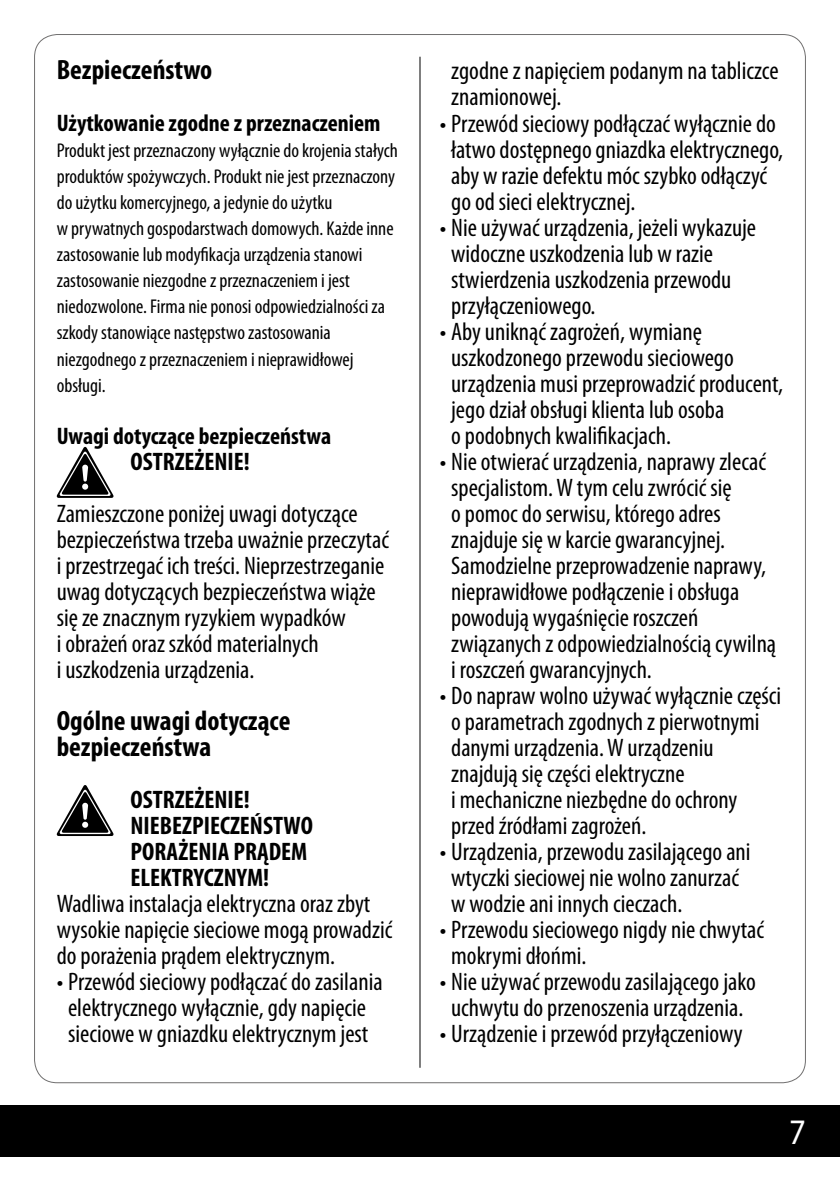
<style>
.page{position:relative;width:840px;height:1191px;background:#fff}
.page>*{position:absolute;margin:0;border:0;box-sizing:border-box;transform-origin:0 0}
.t1{font:36px "Myriad Pro";color:#fff;scale:.9 1}
.t2{font:700 condensed 28px/26px "Myriad Pro";color:#000}
.t3{font:condensed 25.4px/26px "Myriad Pro";color:#000}
.t4{font:700 condensed 25.4px/26px "Myriad Pro";color:#000}
.t5{font:700 condensed 24px "Myriad Pro";color:#000}
.t6{font:condensed 20px/26px "Myriad Pro";color:#000}
</style>
<div class="page">
<div style="left:0;top:1106px;width:839px;height:51px;background:#000"></div>
<hr style="left:419px;top:57px;width:1px;height:1010px;background:#000">
<svg style="left:56px;top:446px;width:58px;height:52px"></svg>
<svg style="left:56px;top:785px;width:58px;height:51px"></svg>
<p class="t2" style="left:57px;top:56px;width:157px">Bezpieczeństwo</p>
<p class="t5" style="left:57px;top:108px;width:325px">Użytkowanie zgodne z przeznaczeniem</p>
<p class="t6" style="left:57px;top:138px;width:342px">Produkt jest przeznaczony wyłącznie do krojenia stałych produktów spożywczych. Produkt nie jest przeznaczony do użytku komercyjnego, a jedynie do użytku<br>w prywatnych gospodarstwach domowych. Każde inne zastosowanie lub modyfikacja urządzenia stanowi zastosowanie niezgodne z przeznaczeniem i jest niedozwolone. Firma nie ponosi odpowiedzialności za szkody stanowiące następstwo zastosowania niezgodnego z przeznaczeniem i nieprawidłowej obsługi.</p>
<p class="t5" style="left:57px;top:420px;width:276px">Uwagi dotyczące bezpieczeństwa</p>
<p class="t4" style="left:130px;top:447px;width:121px">OSTRZEŻENIE!</p>
<p class="t3" style="left:57px;top:500px;width:333px">Zamieszczone poniżej uwagi dotyczące bezpieczeństwa trzeba uważnie przeczytać i przestrzegać ich treści. Nieprzestrzeganie uwag dotyczących bezpieczeństwa wiąże się ze znacznym ryzykiem wypadków<br>i obrażeń oraz szkód materialnych<br>i uszkodzenia urządzenia.</p>
<p class="t2" style="left:57px;top:706px;width:235px">Ogólne uwagi dotyczące bezpieczeństwa</p>
<p class="t4" style="left:130px;top:785px;width:184px">OSTRZEŻENIE!<br>NIEBEZPIECZEŃSTWO<br>PORAŻENIA PRĄDEM<br>ELEKTRYCZNYM!</p>
<p class="t3" style="left:57px;top:890px;width:337px">Wadliwa instalacja elektryczna oraz zbyt wysokie napięcie sieciowe mogą prowadzić do porażenia prądem elektrycznym.</p>
<p class="t3" style="left:57px;top:968px;width:327px;text-align:center">• Przewód sieciowy podłączać do zasilania elektrycznego wyłącznie, gdy napięcie sieciowe w gniazdku elektrycznym jest</p>
<p class="t3" style="left:451px;top:58px;width:329px">zgodne z napięciem podanym na tabliczce znamionowej.</p>
<p class="t3" style="left:451px;top:110px;width:333px;text-indent:-11px">• Przewód sieciowy podłączać wyłącznie do łatwo dostępnego gniazdka elektrycznego, aby w razie defektu móc szybko odłączyć go od sieci elektrycznej.</p>
<p class="t3" style="left:451px;top:214px;width:306px;text-indent:-11px">• Nie używać urządzenia, jeżeli wykazuje widoczne uszkodzenia lub w razie stwierdzenia uszkodzenia przewodu przyłączeniowego.</p>
<p class="t3" style="left:451px;top:318px;width:333px;text-indent:-11px">• Aby uniknąć zagrożeń, wymianę uszkodzonego przewodu sieciowego urządzenia musi przeprowadzić producent, jego dział obsługi klienta lub osoba<br>o podobnych kwalifikacjach.</p>
<p class="t3" style="left:451px;top:448px;width:326px;text-indent:-11px">• Nie otwierać urządzenia, naprawy zlecać specjalistom. W tym celu zwrócić się<br>o pomoc do serwisu, którego adres znajduje się w karcie gwarancyjnej.<br>Samodzielne przeprowadzenie naprawy, nieprawidłowe podłączenie i obsługa powodują wygaśnięcie roszczeń związanych z odpowiedzialnością cywilną i roszczeń gwarancyjnych.</p>
<p class="t3" style="left:451px;top:682px;width:331px;text-indent:-11px">• Do napraw wolno używać wyłącznie części o parametrach zgodnych z pierwotnymi danymi urządzenia. W urządzeniu znajdują się części elektryczne<br>i mechaniczne niezbędne do ochrony przed źródłami zagrożeń.</p>
<p class="t3" style="left:451px;top:838px;width:301px;text-indent:-11px">• Urządzenia, przewodu zasilającego ani wtyczki sieciowej nie wolno zanurzać w wodzie ani innych cieczach.</p>
<p class="t3" style="left:451px;top:916px;width:314px;text-indent:-11px">• Przewodu sieciowego nigdy nie chwytać mokrymi dłońmi.</p>
<p class="t3" style="left:439px;top:968px;width:317px;text-align:center">• Nie używać przewodu zasilającego jako uchwytu do przenoszenia urządzenia.</p>
<p class="t3" style="left:439px;top:1020px;width:304px">• Urządzenie i przewód przyłączeniowy</p>
<h1 class="t1" style="left:788px;top:1110px;width:20px">7</h1>
</div>
